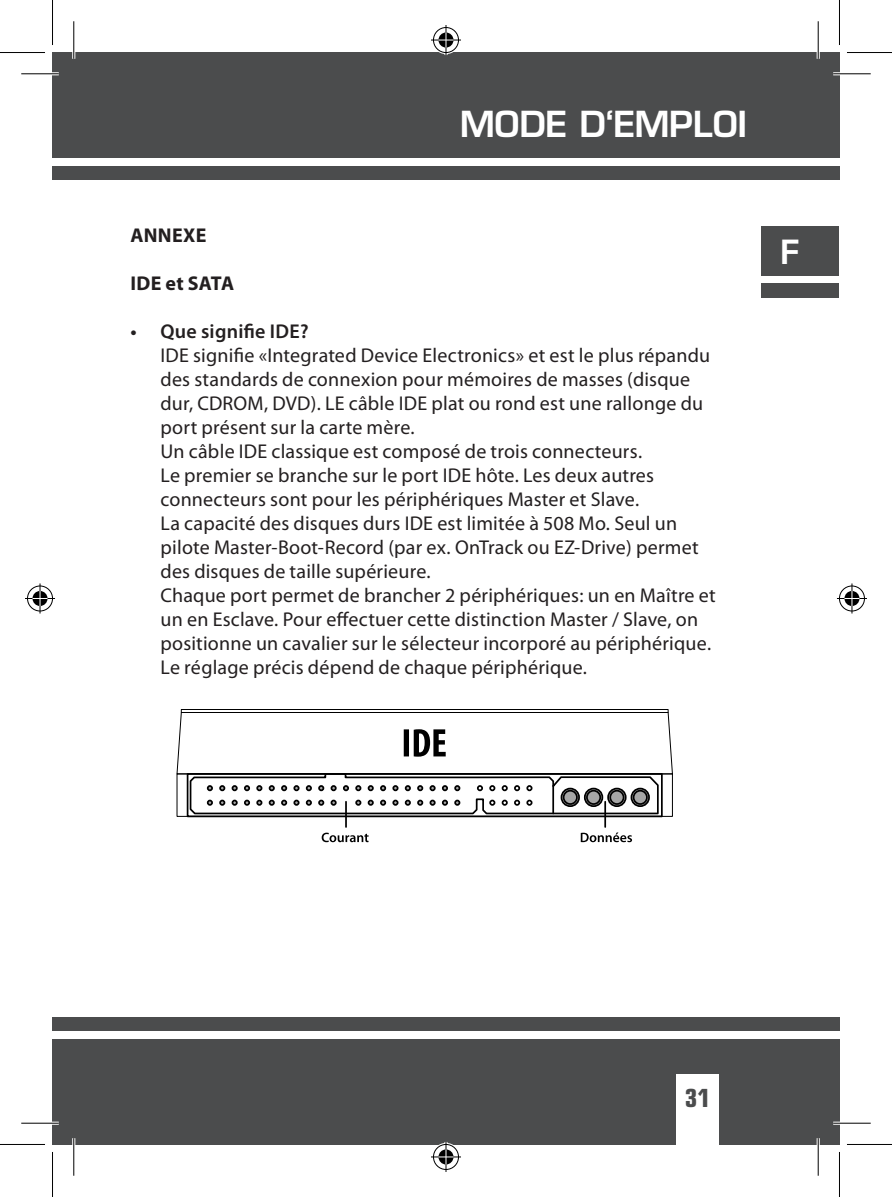
<style>
.page{position:relative;width:892px;height:1197px;background:#fff}
.page>*{position:absolute;margin:0;border:0;box-sizing:border-box;transform-origin:0 0}
.t1{font:600 35px "Eurostile";letter-spacing:-.01em;color:#fff}
.t2{font:600 32.5px "Eurostile";color:#fff}
.t3{font:700 condensed 25px "Eurostile";color:#4b4c4d}
.t4{font:20px/24px "Myriad Pro";letter-spacing:.01em;color:#231f20}
.t5{font:600 20px "Myriad Pro";letter-spacing:.015em;color:#231f20}
.t6{font:700 20px "Myriad Pro";letter-spacing:.015em;color:#231f20}
</style>
<div class="page">
<div style="left:52px;top:1016px;width:22px;height:128px;background:#4b4c4d"></div>
<div style="left:52px;top:1030px;width:22px;height:8px;background:#fff"></div>
<div style="left:52px;top:52px;width:22px;height:128px;background:#4b4c4d"></div>
<div style="left:52px;top:159px;width:22px;height:7px;background:#fff"></div>
<div style="left:74px;top:1016px;width:765px;height:128px;background:#4b4c4d"></div>
<div style="left:74px;top:1030px;width:765px;height:8px;background:#fff"></div>
<div style="left:74px;top:52px;width:765px;height:128px;background:#4b4c4d"></div>
<div style="left:74px;top:159px;width:765px;height:7px;background:#fff"></div>
<div style="left:676px;top:1073px;width:43px;height:71px;background:#fff"></div>
<div style="left:761px;top:226px;width:78px;height:50px;background:#4b4c4d"></div>
<div style="left:761px;top:283px;width:78px;height:14px;background:#4b4c4d"></div>
<div style="left:181px;top:709px;width:487px;height:4px;border:1px solid #000"></div>
<svg style="left:177px;top:711px;width:496px;height:131px"></svg>
<hr style="left:21px;top:72px;width:38px;height:3px;background:#fff">
<hr style="left:833px;top:72px;width:37px;height:3px;background:#fff">
<hr style="left:21px;top:1121px;width:38px;height:3px;background:#fff">
<hr style="left:833px;top:1121px;width:37px;height:3px;background:#fff">
<hr style="left:72px;top:21px;width:3px;height:38px;background:#fff">
<hr style="left:72px;top:1138px;width:3px;height:37px;background:#fff">
<hr style="left:816px;top:21px;width:3px;height:38px;background:#fff">
<hr style="left:816px;top:1138px;width:3px;height:37px;background:#fff">
<hr style="left:21px;top:73px;width:38px;height:1px;background:#000">
<hr style="left:833px;top:73px;width:37px;height:1px;background:#000">
<hr style="left:21px;top:1122px;width:38px;height:1px;background:#000">
<hr style="left:833px;top:1122px;width:37px;height:1px;background:#000">
<hr style="left:73px;top:21px;width:1px;height:38px;background:#000">
<hr style="left:73px;top:1138px;width:1px;height:37px;background:#000">
<hr style="left:817px;top:21px;width:1px;height:38px;background:#000">
<hr style="left:817px;top:1138px;width:1px;height:37px;background:#000">
<hr style="left:0;top:52px;width:45px;height:1px;background:#000">
<hr style="left:847px;top:52px;width:45px;height:1px;background:#000">
<hr style="left:0;top:1143px;width:45px;height:1px;background:#000">
<hr style="left:847px;top:1143px;width:45px;height:1px;background:#000">
<hr style="left:52px;top:0;width:1px;height:45px;background:#000">
<hr style="left:52px;top:1151px;width:1px;height:45px;background:#000">
<hr style="left:839px;top:0;width:1px;height:45px;background:#000">
<hr style="left:839px;top:1151px;width:1px;height:45px;background:#000">
<div style="left:432px;top:26px;width:28px;height:28px;border:3px solid #fff;border-radius:50%"></div>
<svg style="left:431px;top:38px;width:30px;height:4px"></svg>
<hr style="left:444px;top:25px;width:3px;height:30px;background:#fff">
<div style="left:437px;top:31px;width:18px;height:18px;border:3px solid #fff;border-radius:50%"></div>
<div style="left:433px;top:27px;width:26px;height:26px;border:1px solid #000;border-radius:50%"></div>
<hr style="left:431px;top:40px;width:30px;height:1px;background:#000">
<hr style="left:445px;top:25px;width:1px;height:30px;background:#000">
<svg style="left:438px;top:33px;width:15px;height:15px"></svg>
<div style="left:432px;top:1142px;width:28px;height:28px;border:3px solid #fff;border-radius:50%"></div>
<hr style="left:431px;top:1155px;width:30px;height:3px;background:#fff">
<hr style="left:444px;top:1141px;width:3px;height:30px;background:#fff">
<div style="left:437px;top:1147px;width:18px;height:18px;border:3px solid #fff;border-radius:50%"></div>
<div style="left:433px;top:1144px;width:26px;height:25px;border:1px solid #000;border-radius:50%"></div>
<hr style="left:431px;top:1156px;width:30px;height:1px;background:#000">
<hr style="left:445px;top:1141px;width:1px;height:30px;background:#000">
<svg style="left:438px;top:1149px;width:15px;height:15px"></svg>
<div style="left:26px;top:584px;width:28px;height:28px;border:3px solid #fff;border-radius:50%"></div>
<hr style="left:25px;top:597px;width:30px;height:3px;background:#fff">
<svg style="left:38px;top:583px;width:4px;height:30px"></svg>
<div style="left:31px;top:589px;width:18px;height:18px;border:3px solid #fff;border-radius:50%"></div>
<div style="left:27px;top:585px;width:26px;height:26px;border:1px solid #000;border-radius:50%"></div>
<hr style="left:25px;top:598px;width:30px;height:1px;background:#000">
<hr style="left:40px;top:583px;width:1px;height:30px;background:#000">
<svg style="left:33px;top:591px;width:15px;height:15px"></svg>
<div style="left:838px;top:584px;width:28px;height:28px;border:3px solid #fff;border-radius:50%"></div>
<hr style="left:837px;top:597px;width:30px;height:3px;background:#fff">
<hr style="left:850px;top:583px;width:3px;height:30px;background:#fff">
<div style="left:843px;top:589px;width:18px;height:18px;border:3px solid #fff;border-radius:50%"></div>
<div style="left:839px;top:585px;width:25px;height:26px;border:1px solid #000;border-radius:50%"></div>
<hr style="left:837px;top:598px;width:30px;height:1px;background:#000">
<hr style="left:851px;top:583px;width:1px;height:30px;background:#000">
<svg style="left:844px;top:591px;width:15px;height:15px"></svg>
<h1 class="t1" style="left:460px;top:102px;width:289px">MODE D‘EMPLOI</h1>
<p class="t6" style="left:130px;top:224px;width:77px">ANNEXE</p>
<p class="t6" style="left:130px;top:272px;width:105px">IDE et SATA</p>
<p class="t5" style="left:160px;top:320px;width:150px">Que signifie IDE?</p>
<p class="t4" style="left:160px;top:343px;width:557px">IDE signifie «Integrated Device Electronics» et est le plus répandu des standards de connexion pour mémoires de masses (disque dur, CDROM, DVD). LE câble IDE plat ou rond est une rallonge du port présent sur la carte mère.<br>Un câble IDE classique est composé de trois connecteurs.<br>Le premier se branche sur le port IDE hôte. Les deux autres connecteurs sont pour les périphériques Master et Slave.<br>La capacité des disques durs IDE est limitée à 508 Mo. Seul un pilote Master-Boot-Record (par ex. OnTrack ou EZ-Drive) permet des disques de taille supérieure.<br>Chaque port permet de brancher 2 périphériques: un en Maître et un en Esclave. Pour effectuer cette distinction Master / Slave, on positionne un cavalier sur le sélecteur incorporé au périphérique.<br>Le réglage précis dépend de chaque périphérique.</p>
<p class="t5" style="left:130px;top:320px;width:8px">•</p>
<h2 class="t2" style="left:780px;top:232px;width:20px">F</h2>
<p class="t3" style="left:685px;top:1082px;width:27px">31</p>
</div>
